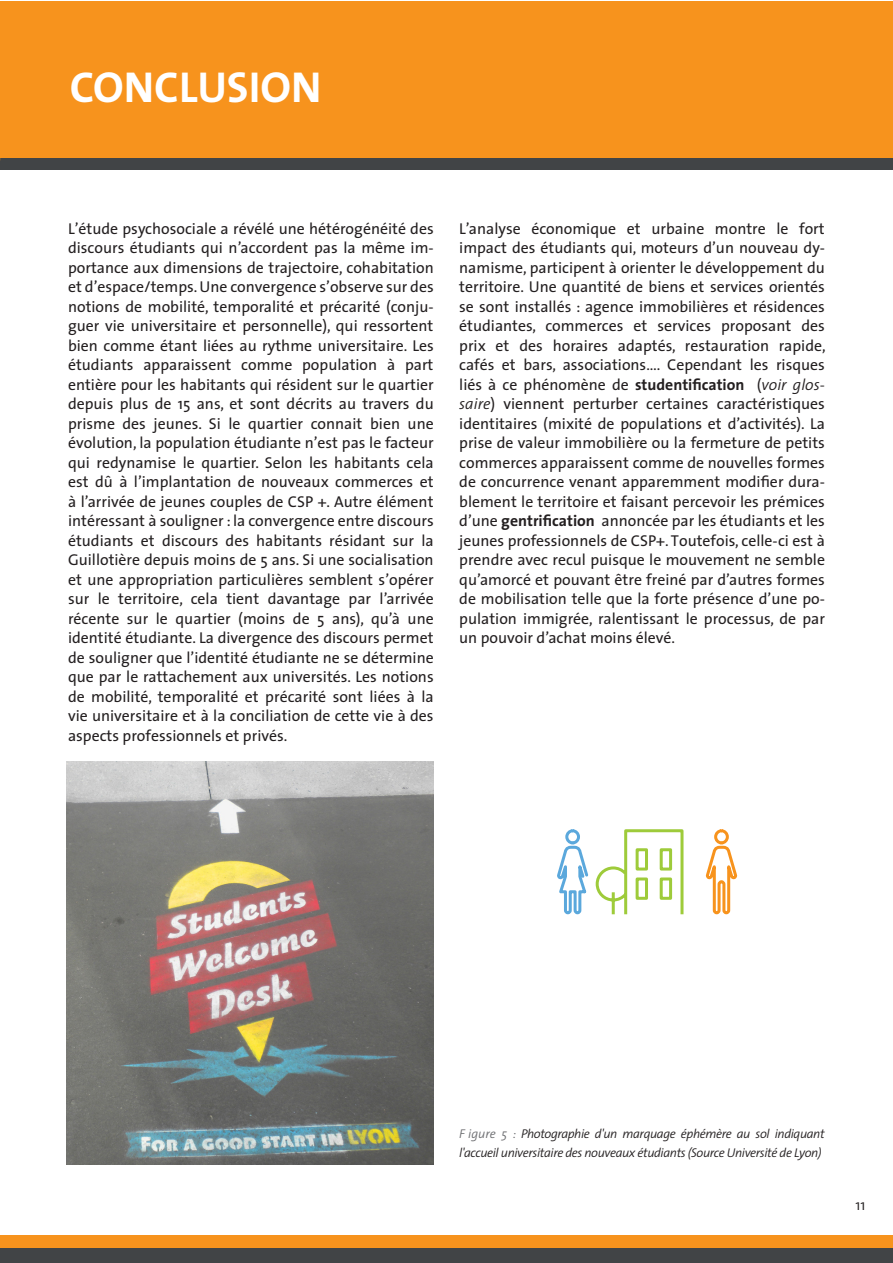
<style>
.page{position:relative;width:893px;height:1263px;background:#fff}
.page>*{position:absolute;margin:0;border:0;box-sizing:border-box;transform-origin:0 0}
._06_GROS_TITRE{font:43.5px "The Sans Bold Caps";color:#fff}
._00_COURANT{font:15.75px/19.5px "The Sans";color:#231f20;text-align:justify}
.t1{font:300 15px "The Sans";color:#231f20}
.Légende{font:italic 300 12.75px/19.5px "The Sans";letter-spacing:-.03em;color:#231f20}
.s1{font-weight:700}
.s2{font-weight:300;font-style:italic}
.s3{color:#6c6d70}
</style>
<div class="page">
<div style="left:0;top:1248px;width:893px;height:15px;background:#414446"></div>
<div style="left:0;top:1235px;width:893px;height:13px;background:#f7931d"></div>
<div style="left:0;top:1px;width:893px;height:160px;background:#f7931d"></div>
<div style="left:0;top:158px;width:893px;height:12px;background:#414446"></div>
<img style="left:66px;top:761px;width:368px;height:403px">
<svg style="left:707px;top:829px;width:31px;height:86px"></svg>
<svg style="left:557px;top:829px;width:127px;height:86px"></svg>
<p class="_06_GROS_TITRE" style="left:70px;top:50px;width:253px">CONCLUSION</p>
<p class="_00_COURANT" style="left:68px;top:218px;width:367px">L’étude psychosociale a révélé une hétérogénéité des discours étudiants qui n’accordent pas la même im&shy;portance aux dimensions de trajectoire, cohabitation et d’espace/temps. Une convergence s’observe sur des notions de mobilité, temporalité et précarité (conju&shy;guer vie universitaire et personnelle), qui ressortent bien comme étant liées au rythme universitaire. Les étudiants apparaissent comme population à part entière pour les habitants qui résident sur le quartier depuis plus de 15 ans, et sont décrits au travers du prisme des jeunes. Si le quartier connait bien une évolution, la population étudiante n’est pas le facteur qui redynamise le quartier. Selon les habitants cela est dû à l’implantation de nouveaux commerces et à l’arrivée de jeunes couples de CSP +. Autre élément intéressant à souligner : la convergence entre discours étudiants et discours des habitants résidant sur la Guillotière depuis moins de 5 ans. Si une socialisation et une appropriation particulières semblent s’opérer sur le territoire, cela tient davantage par l’arrivée récente sur le quartier (moins de 5 ans), qu’à une identité étudiante. La divergence des discours permet de souligner que l’identité étudiante ne se détermine que par le rattachement aux universités. Les notions de mobilité, temporalité et précarité sont liées à la vie universitaire et à la conciliation de cette vie à des aspects professionnels et privés.</p>
<p class="_00_COURANT" style="left:459px;top:218px;width:368px">L’analyse économique et urbaine montre le fort impact des étudiants qui, moteurs d’un nouveau dy&shy;namisme, participent à orienter le développement du territoire. Une quantité de biens et services orientés se sont installés : agence immobilières et résidences étudiantes, commerces et services proposant des prix et des horaires adaptés, restauration rapide, cafés et bars, associations…. Cependant les risques liés à ce phénomène de <span class="s1">studentification</span> (<span class="s2">voir glos&shy;saire</span>) viennent perturber certaines caractéristiques identitaires (mixité de populations et d’activités). La prise de valeur immobilière ou la fermeture de petits commerces apparaissent comme de nouvelles formes de concurrence venant apparemment modifier dura&shy;blement le territoire et faisant percevoir les prémices d’une <span class="s1">gentrification</span> annoncée par les étudiants et les jeunes professionnels de CSP+. Toutefois, celle-ci est à prendre avec recul puisque le mouvement ne semble qu’amorcé et pouvant être freiné par d’autres formes de mobilisation telle que la forte présence d’une po&shy;pulation immigrée, ralentissant le processus, de par un pouvoir d’achat moins élevé.</p>
<p class="Légende" style="left:459px;top:1123px;width:367px"><span class="s3">F igure 5 :</span> Photographie d'un marquage éphémère au sol indiquant l'accueil universitaire des nouveaux étudiants (Source Université de Lyon)</p>
<p class="t1" style="left:855px;top:1193px;width:12px">11</p>
</div>
